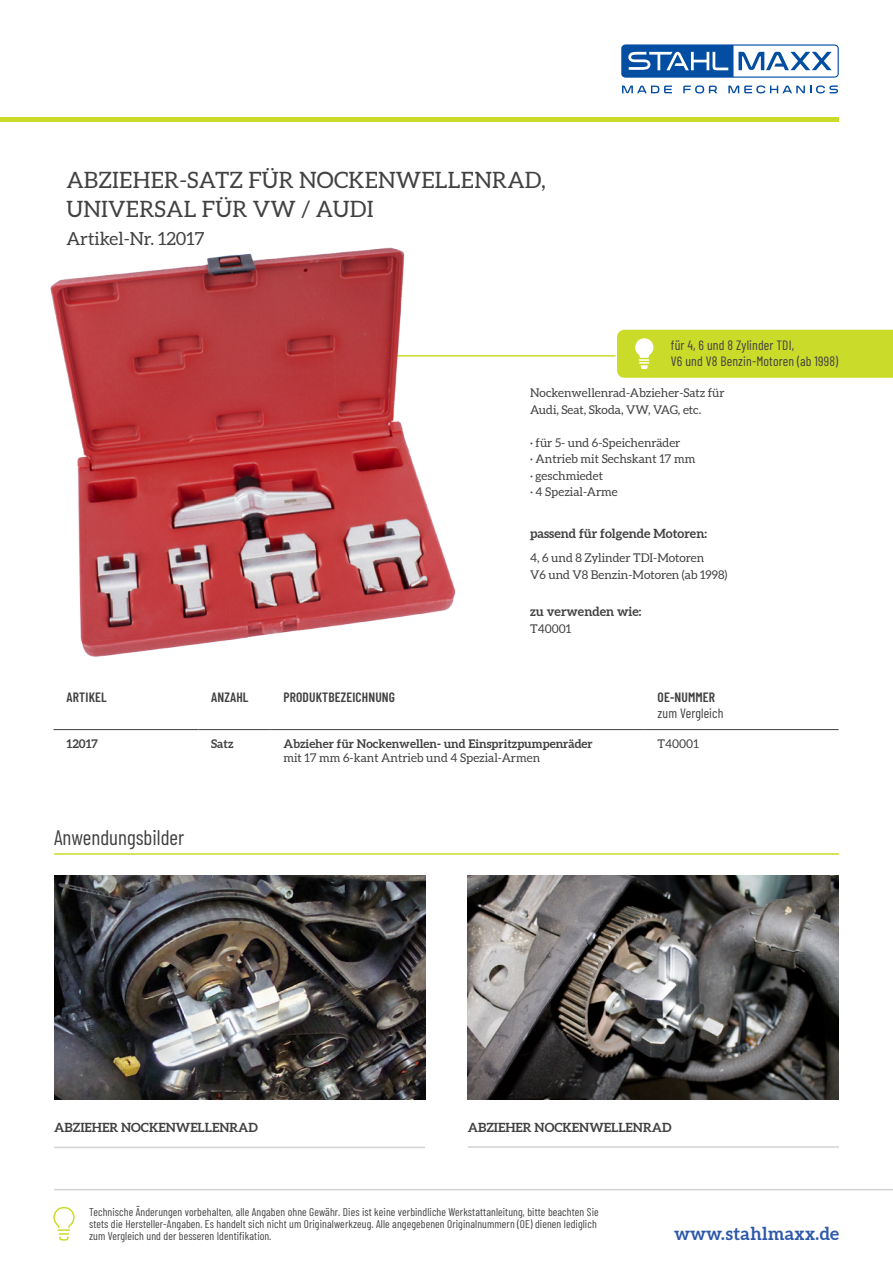
<style>
.page{position:relative;width:893px;height:1263px;background:#fff}
.page>*{position:absolute;margin:0;border:0;box-sizing:border-box;transform-origin:0 0}
.t1{font:22.5px/28.5px "Aleo";letter-spacing:.01em;color:#414042}
.t2{font:21px "Barlow Condensed";color:#414042}
.t3{font:700 18px "Aleo";letter-spacing:.02em;color:#2d59a9}
.t4{font:18px "Aleo";color:#414042}
.t5{font:13.5px/16.2px "Barlow Condensed";letter-spacing:.01em;color:#414042}
.t6{font:600 13.5px "Barlow Condensed";letter-spacing:.01em;color:#414042}
.t7{font:700 12.75px "Aleo";color:#414042}
.t8{font:12px/16.5px "Aleo";color:#414042}
.t9{font:700 12px/14.4px "Aleo";color:#414042}
.t10{font:11.25px/12px "Barlow Condensed";letter-spacing:.01em;color:#414042}
.s1{font-weight:600}
.s2{font-weight:400}
</style>
<div class="page">
<svg style="left:683px;top:85px;width:34px;height:8px"></svg>
<svg style="left:728px;top:85px;width:110px;height:8px"></svg>
<svg style="left:622px;top:86px;width:50px;height:7px"></svg>
<svg style="left:621px;top:44px;width:218px;height:34px"></svg>
<hr style="left:0;top:118px;width:839px;height:4px;background:#cbdb2a">
<hr style="left:54px;top:1189px;width:839px;height:1px;background:#d1d3d4">
<svg style="left:53px;top:1206px;width:22px;height:35px"></svg>
<hr style="left:143px;top:355px;width:696px;height:2px;background:#cbdb2a">
<svg style="left:55px;top:730px;width:783px;height:1px"></svg>
<hr style="left:198px;top:730px;width:1px;height:42px;background:#fff">
<hr style="left:270px;top:730px;width:1px;height:42px;background:#fff">
<hr style="left:644px;top:730px;width:2px;height:42px;background:#fff">
<hr style="left:54px;top:729px;width:144px;height:1px;background:#414042">
<hr style="left:198px;top:729px;width:73px;height:1px;background:#414042">
<hr style="left:271px;top:729px;width:374px;height:1px;background:#414042">
<hr style="left:645px;top:729px;width:194px;height:1px;background:#414042">
<svg style="left:615px;top:329px;width:278px;height:49px"></svg>
<hr style="left:54px;top:853px;width:785px;height:2px;background:#cbdb2a">
<img style="left:54px;top:876px;width:371px;height:224px">
<hr style="left:54px;top:1147px;width:371px;height:1px;background:#d1d3d4">
<img style="left:468px;top:875px;width:371px;height:224px">
<hr style="left:468px;top:1146px;width:371px;height:2px;background:#d1d3d4">
<img style="left:50px;top:247px;width:424px;height:410px">
<p class="t1" style="left:66px;top:167px;width:481px">ABZIEHER-SATZ FÜR NOCKENWELLENRAD,<br>UNIVERSAL FÜR VW / AUDI</p>
<p class="t4" style="left:66px;top:228px;width:140px">Artikel-Nr. 12017</p>
<p class="t5" style="left:671px;top:336px;width:169px">für 4, 6 und 8 Zylinder TDI,<br>V6 und V8 Benzin-Motoren (ab 1998)</p>
<p class="t8" style="left:530px;top:385px;width:196px">Nockenwellenrad-Abzieher-Satz für<br>Audi, Seat, Skoda, VW, VAG, etc.</p>
<p class="t8" style="left:530px;top:435px;width:152px">· für 5- und 6-Speichenräder</p>
<p class="t8" style="left:530px;top:451px;width:167px">· Antrieb mit Sechskant 17 mm</p>
<p class="t8" style="left:530px;top:468px;width:74px">· geschmiedet</p>
<p class="t8" style="left:530px;top:484px;width:89px">· 4 Spezial-Arme</p>
<p class="t7" style="left:530px;top:526px;width:178px">passend für folgende Motoren:</p>
<p class="t8" style="left:530px;top:550px;width:176px">4, 6 und 8 Zylinder TDI-Motoren</p>
<p class="t8" style="left:530px;top:567px;width:199px">V6 und V8 Benzin-Motoren (ab 1998)</p>
<p class="t7" style="left:530px;top:604px;width:113px">zu verwenden wie:</p>
<p class="t8" style="left:530px;top:621px;width:43px">T40001</p>
<p class="t6" style="left:67px;top:687px;width:42px">ARTIKEL</p>
<p class="t6" style="left:211px;top:687px;width:39px">ANZAHL</p>
<p class="t6" style="left:283px;top:687px;width:113px">PRODUKTBEZEICHNUNG</p>
<p class="t5" style="left:658px;top:688px;width:67px"><span class="s1">OE-NUMMER </span>zum Vergleich</p>
<p class="t9" style="left:67px;top:737px;width:33px">12017</p>
<p class="t9" style="left:211px;top:737px;width:24px">Satz</p>
<p class="t9" style="left:283px;top:737px;width:311px">Abzieher für Nockenwellen- und Einspritzpumpenräder <span class="s2">mit 17 mm 6-kant Antrieb und 4 Spezial-Armen</span></p>
<p class="t8" style="left:658px;top:736px;width:43px">T40001</p>
<p class="t2" style="left:54px;top:823px;width:132px">Anwendungsbilder</p>
<p class="t7" style="left:54px;top:1120px;width:205px">ABZIEHER NOCKENWELLENRAD</p>
<p class="t7" style="left:468px;top:1119px;width:205px">ABZIEHER NOCKENWELLENRAD</p>
<p class="t10" style="left:89px;top:1205px;width:511px">Technische Änderungen vorbehalten, alle Angaben ohne Gewähr. Dies ist keine verbindliche Werkstattanleitung, bitte beachten Sie stets die Hersteller-Angaben. Es handelt sich nicht um Originalwerkzeug. Alle angegebenen Originalnummern (OE) dienen lediglich zum Vergleich und der besseren Identifikation.</p>
<h3 class="t3" style="left:674px;top:1223px;width:166px">www.stahlmaxx.de</h3>
</div>
